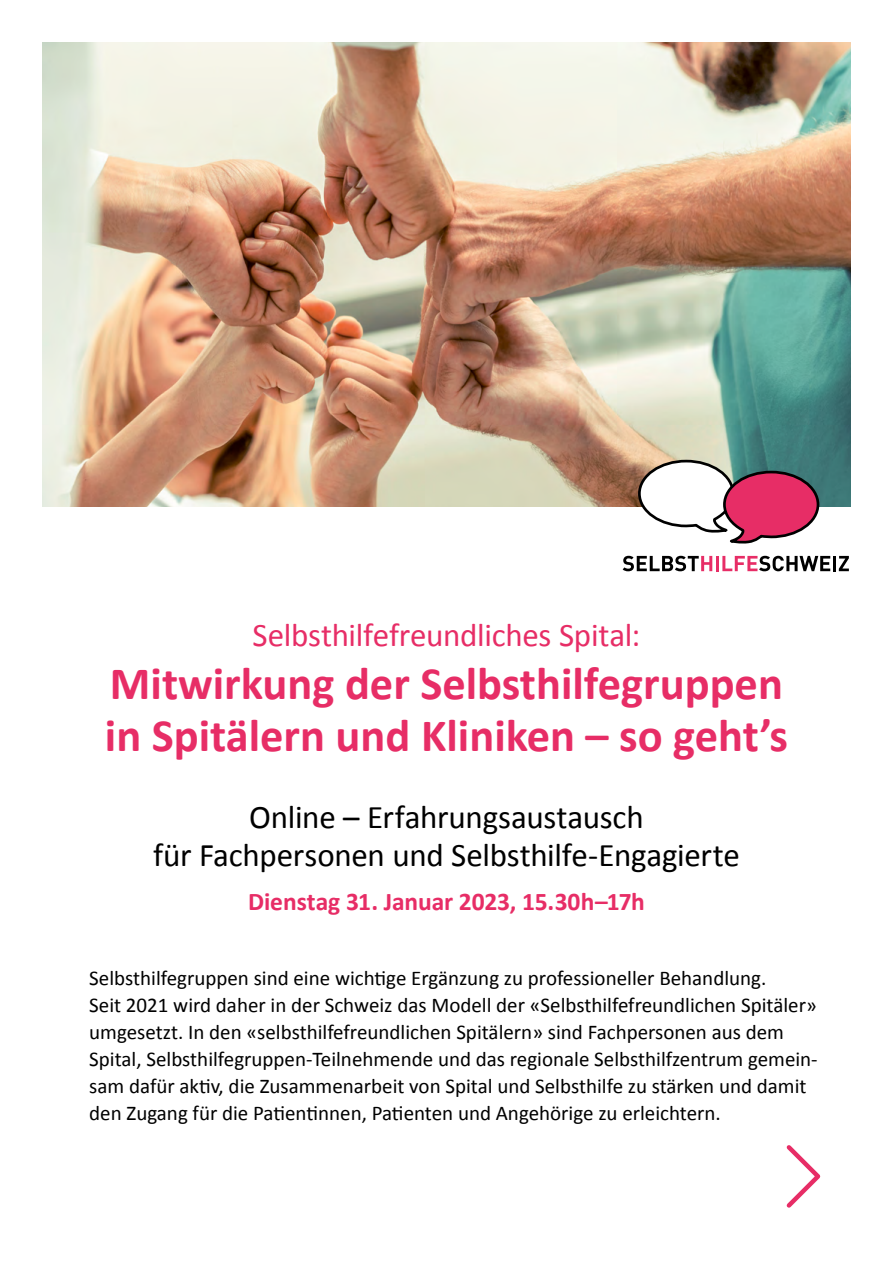
<style>
.page{position:relative;width:893px;height:1263px;background:#fff}
.page>*{position:absolute;margin:0;border:0;box-sizing:border-box;transform-origin:0 0}
.Lauftext{font:700 46.5px "Calibri";color:#e72d66}
.Headline{font:33px "Calibri";letter-spacing:-.01em;color:#000}
.Headline-2{font:33px "Calibri";letter-spacing:-.01em;color:#e72d66}
.Headline-3{font:700 25.5px "Calibri";letter-spacing:-.005em;color:#e72d66}
.Lauftext_calibri{font:21px/27px "Calibri";color:#000}
</style>
<div class="page">
<img style="left:43px;top:43px;width:807px;height:464px">
<svg style="left:637px;top:460px;width:184px;height:84px"></svg>
<svg style="left:623px;top:556px;width:89px;height:15px"></svg>
<hr style="left:716px;top:556px;width:3px;height:15px;background:#e72d66">
<svg style="left:722px;top:556px;width:108px;height:15px"></svg>
<hr style="left:833px;top:556px;width:3px;height:15px;background:#000">
<svg style="left:839px;top:556px;width:10px;height:15px"></svg>
<svg style="left:786px;top:1145px;width:35px;height:63px"></svg>
<p class="Headline-2" style="left:253px;top:612px;width:389px">Selbsthilfefreundliches Spital:</p>
<p class="Lauftext" style="left:110px;top:650px;width:674px">Mitwirkung der Selbsthilfegruppen</p>
<p class="Lauftext" style="left:105px;top:703px;width:685px">in Spitälern und Kliniken – so geht’s</p>
<p class="Headline" style="left:249px;top:795px;width:396px">Online – Erfahrungsaustausch</p>
<p class="Headline" style="left:153px;top:832px;width:588px">für Fachpersonen und Selbsthilfe-Engagierte</p>
<p class="Headline-3" style="left:248px;top:884px;width:398px">Dienstag 31. Januar 2023, 15.30h–17h</p>
<p class="Lauftext_calibri" style="left:89px;top:964px;width:679px">Selbsthilfegruppen sind eine wichtige Ergänzung zu professioneller Behandlung.</p>
<p class="Lauftext_calibri" style="left:89px;top:991px;width:730px">Seit 2021 wird daher in der Schweiz das Modell der «Selbsthilfefreundlichen Spitäler» umgesetzt. In den «selbsthilfefreundlichen Spitälern» sind Fachpersonen aus dem Spital, Selbsthilfegruppen-Teilnehmende und das regionale Selbsthilfzentrum gemein&shy;sam dafür aktiv, die Zusammenarbeit von Spital und Selbsthilfe zu stärken und damit den Zugang für die Patientinnen, Patienten und Angehörige zu erleichtern.</p>
</div>
